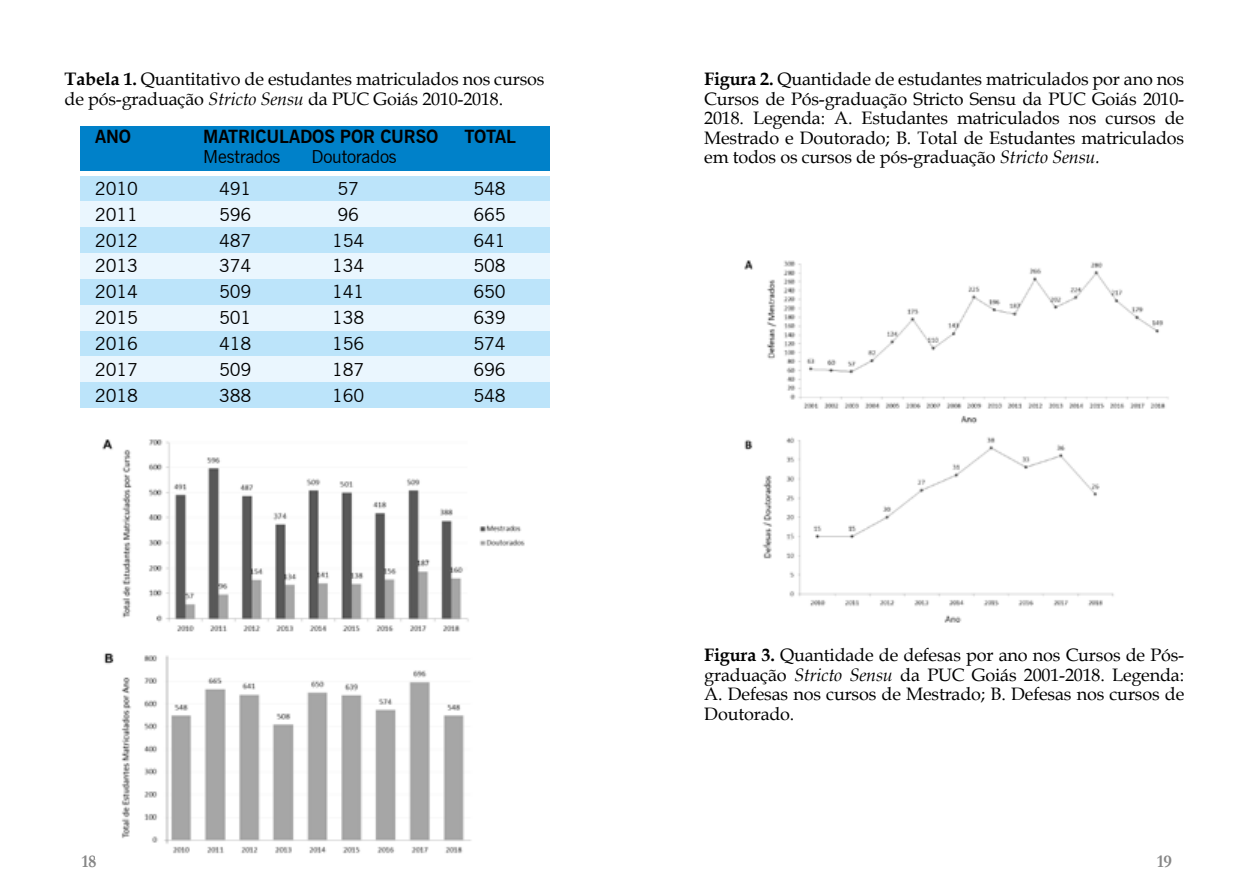
<style>
.page{position:relative;width:1259px;height:893px;background:#fff}
.page>*{position:absolute;margin:0;border:0;box-sizing:border-box;transform-origin:0 0}
.t1{font:18px/19.5px "Book Antiqua";letter-spacing:-.01em;color:#000;text-align:justify}
.t2{font:18px "News Gothic BT";letter-spacing:-.01em;color:#000}
.t3{font:700 18px "News Gothic BT";letter-spacing:-.01em;color:#000}
.t4{font:700 18px "Garamond";color:#878787}
.s1{font-weight:700}
.s2{font-style:italic}
</style>
<div class="page">
<div style="left:80px;top:176px;width:469px;height:25px;background:#bce4fa"></div>
<div style="left:80px;top:330px;width:469px;height:26px;background:#bce4fa"></div>
<div style="left:80px;top:201px;width:469px;height:26px;background:#eaf6fe"></div>
<div style="left:80px;top:356px;width:469px;height:26px;background:#eaf6fe"></div>
<div style="left:80px;top:227px;width:469px;height:26px;background:#bce4fa"></div>
<div style="left:80px;top:382px;width:469px;height:26px;background:#bce4fa"></div>
<div style="left:80px;top:253px;width:469px;height:26px;background:#eaf6fe"></div>
<div style="left:80px;top:279px;width:469px;height:26px;background:#bce4fa"></div>
<div style="left:80px;top:305px;width:469px;height:25px;background:#eaf6fe"></div>
<div style="left:80px;top:126px;width:469px;height:45px;background:#0081c9"></div>
<img style="left:102px;top:439px;width:423px;height:415px">
<img style="left:744px;top:260px;width:425px;height:363px">
<p class="t1" style="left:65px;top:69px;width:481px"><span class="s1">Tabela 1.</span> Quantitativo de estudantes matriculados nos cursos de pós-graduação <span class="s2">Stricto Sensu</span> da PUC Goiás 2010-2018.</p>
<p class="t1" style="left:704px;top:69px;width:481px"><span class="s1">Figura 2.</span> Quantidade de estudantes matriculados por ano nos Cursos de Pós-graduação Stricto Sensu da PUC Goiás 2010- 2018. Legenda: A. Estudantes matriculados nos cursos de Mestrado e Doutorado; B. Total de Estudantes matriculados em todos os cursos de pós-graduação <span class="s2">Stricto Sensu.</span></p>
<p class="t3" style="left:95px;top:126px;width:37px">ANO</p>
<p class="t3" style="left:203px;top:126px;width:236px">MATRICULADOS POR CURSO</p>
<p class="t3" style="left:464px;top:126px;width:53px">TOTAL</p>
<p class="t2" style="left:203px;top:145px;width:79px">Mestrados</p>
<p class="t2" style="left:311px;top:145px;width:87px">Doutorados</p>
<p class="t2" style="left:95px;top:177px;width:44px">2010</p>
<p class="t2" style="left:219px;top:177px;width:34px">491</p>
<p class="t2" style="left:337px;top:177px;width:23px">57</p>
<p class="t2" style="left:473px;top:177px;width:34px">548</p>
<p class="t2" style="left:95px;top:203px;width:44px">2011</p>
<p class="t2" style="left:219px;top:203px;width:34px">596</p>
<p class="t2" style="left:337px;top:203px;width:23px">96</p>
<p class="t2" style="left:473px;top:203px;width:34px">665</p>
<p class="t2" style="left:95px;top:229px;width:44px">2012</p>
<p class="t2" style="left:219px;top:229px;width:34px">487</p>
<p class="t2" style="left:332px;top:229px;width:34px">154</p>
<p class="t2" style="left:473px;top:229px;width:34px">641</p>
<p class="t2" style="left:95px;top:255px;width:44px">2013</p>
<p class="t2" style="left:219px;top:255px;width:34px">374</p>
<p class="t2" style="left:332px;top:255px;width:34px">134</p>
<p class="t2" style="left:473px;top:255px;width:34px">508</p>
<p class="t2" style="left:95px;top:281px;width:44px">2014</p>
<p class="t2" style="left:219px;top:281px;width:34px">509</p>
<p class="t2" style="left:332px;top:281px;width:34px">141</p>
<p class="t2" style="left:473px;top:281px;width:34px">650</p>
<p class="t2" style="left:95px;top:307px;width:44px">2015</p>
<p class="t2" style="left:219px;top:307px;width:34px">501</p>
<p class="t2" style="left:332px;top:307px;width:34px">138</p>
<p class="t2" style="left:473px;top:307px;width:34px">639</p>
<p class="t2" style="left:95px;top:333px;width:44px">2016</p>
<p class="t2" style="left:219px;top:333px;width:34px">418</p>
<p class="t2" style="left:332px;top:333px;width:34px">156</p>
<p class="t2" style="left:473px;top:333px;width:34px">574</p>
<p class="t2" style="left:95px;top:359px;width:44px">2017</p>
<p class="t2" style="left:219px;top:359px;width:34px">509</p>
<p class="t2" style="left:332px;top:359px;width:34px">187</p>
<p class="t2" style="left:473px;top:359px;width:34px">696</p>
<p class="t2" style="left:95px;top:385px;width:44px">2018</p>
<p class="t2" style="left:219px;top:385px;width:34px">388</p>
<p class="t2" style="left:332px;top:385px;width:34px">160</p>
<p class="t2" style="left:473px;top:385px;width:34px">548</p>
<p class="t1" style="left:704px;top:645px;width:481px"><span class="s1">Figura 3.</span> Quantidade de defesas por ano nos Cursos de Pós&shy;graduação <span class="s2">Stricto Sensu</span> da PUC Goiás 2001-2018. Legenda:<br>A. Defesas nos cursos de Mestrado; B. Defesas nos cursos de Doutorado.</p>
<p class="t4" style="left:81px;top:849px;width:17px">18</p>
<p class="t4" style="left:1157px;top:849px;width:17px">19</p>
</div>
